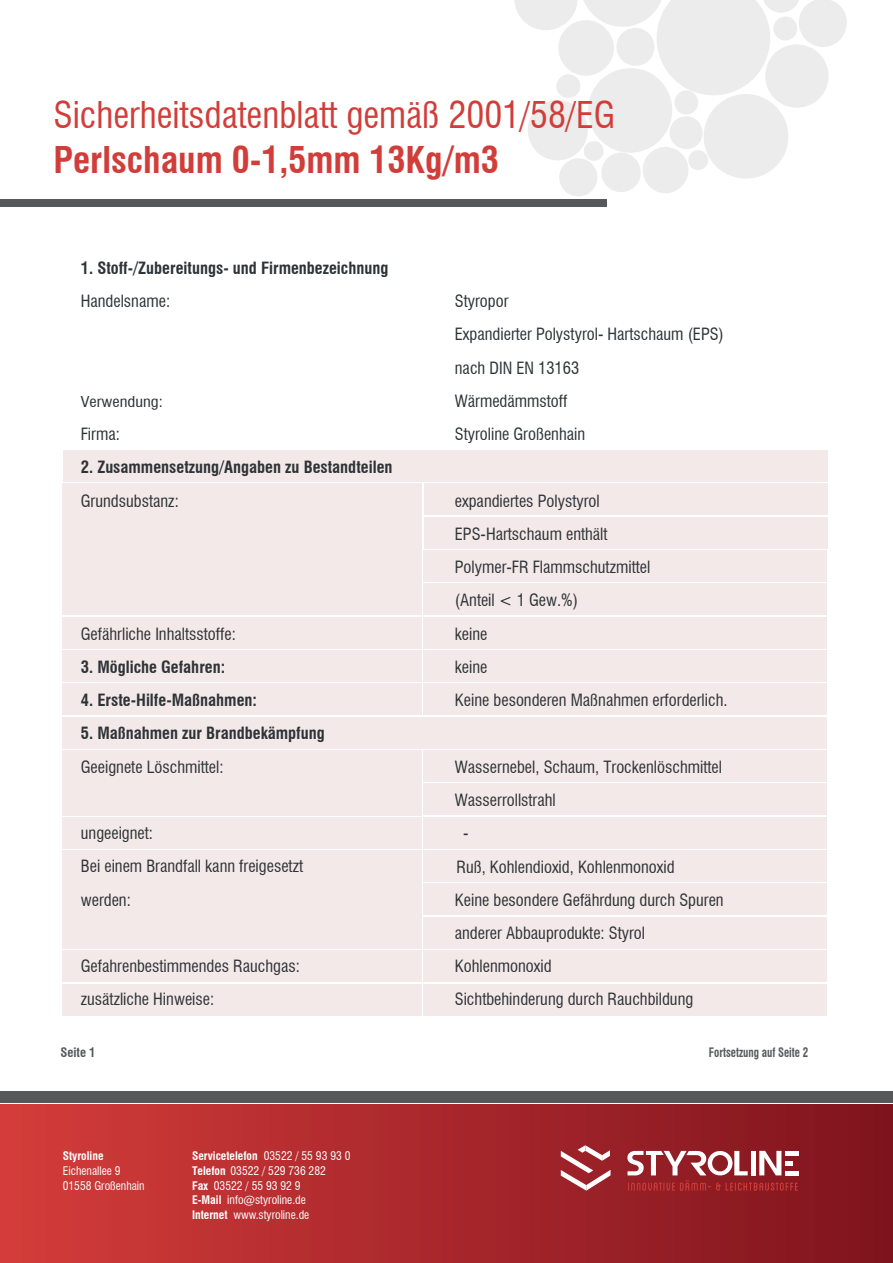
<style>
.page{position:relative;width:893px;height:1263px;background:#fff}
.page>*{position:absolute;margin:0;border:0;box-sizing:border-box;transform-origin:0 0}
.t1{font:condensed 36px "Swiss 721 BT";color:#d13e3a}
.t2{font:700 condensed 36px "Swiss 721 BT";color:#d13e3a}
.t3{font:condensed 16.5px/33.3px "Swiss 721 BT";color:#2e3337}
.t4{font:700 condensed 16.5px "Swiss 721 BT";color:#2e3337}
.t5{font:condensed 14.7px "Swiss 721 BT";color:#2e3337;scale:1.13 1}
.t6{font:700 condensed 12.75px "Swiss 721 BT";color:#56595a;scale:.86 1}
.t7{font:700 condensed 12.75px "Swiss 721 BT";color:#56595a}
.t8{font:condensed 11.55px/14.7px "Swiss 721 BT";color:#fff}
.t9{font:700 condensed 11.55px "Swiss 721 BT";color:#fff}
.s1{font-weight:700}
</style>
<div class="page">
<div style="left:63px;top:483px;width:359px;height:132px;background:#f4e9e9"></div>
<div style="left:62px;top:617px;width:360px;height:31px;background:#f4e9e9"></div>
<div style="left:423px;top:617px;width:404px;height:31px;background:#f4e9e9"></div>
<svg style="left:514px;top:0;width:333px;height:196px"></svg>
<div style="left:0;top:200px;width:606px;height:7px;background:#56595a"></div>
<div style="left:62px;top:650px;width:360px;height:32px;background:#f4e9e9"></div>
<div style="left:423px;top:650px;width:404px;height:32px;background:#f4e9e9"></div>
<div style="left:62px;top:683px;width:360px;height:32px;background:#f4e9e9"></div>
<div style="left:423px;top:683px;width:404px;height:32px;background:#f4e9e9"></div>
<div style="left:62px;top:717px;width:765px;height:31px;background:#f4e9e9"></div>
<div style="left:62px;top:750px;width:360px;height:65px;background:#f4e9e9"></div>
<div style="left:423px;top:750px;width:404px;height:32px;background:#f4e9e9"></div>
<div style="left:423px;top:783px;width:404px;height:32px;background:#f4e9e9"></div>
<div style="left:62px;top:817px;width:360px;height:31px;background:#f4e9e9"></div>
<div style="left:423px;top:817px;width:404px;height:31px;background:#f4e9e9"></div>
<div style="left:62px;top:850px;width:360px;height:98px;background:#f4e9e9"></div>
<div style="left:423px;top:850px;width:404px;height:32px;background:#f4e9e9"></div>
<div style="left:423px;top:883px;width:404px;height:32px;background:#f4e9e9"></div>
<div style="left:423px;top:917px;width:404px;height:31px;background:#f4e9e9"></div>
<div style="left:62px;top:950px;width:360px;height:32px;background:#f4e9e9"></div>
<div style="left:423px;top:950px;width:404px;height:32px;background:#f4e9e9"></div>
<div style="left:62px;top:984px;width:360px;height:31px;background:#f4e9e9"></div>
<div style="left:423px;top:984px;width:404px;height:31px;background:#f4e9e9"></div>
<div style="left:423px;top:583px;width:404px;height:32px;background:#f4e9e9"></div>
<div style="left:423px;top:550px;width:404px;height:32px;background:#f4e9e9"></div>
<div style="left:424px;top:517px;width:403px;height:32px;background:#f4e9e9"></div>
<div style="left:424px;top:483px;width:403px;height:32px;background:#f4e9e9"></div>
<div style="left:63px;top:450px;width:764px;height:32px;background:#f4e9e9"></div>
<div style="left:0;top:1104px;width:893px;height:159px;background:linear-gradient(to right,#d33c3a,#7e131d)"></div>
<div style="left:0;top:1091px;width:893px;height:12px;background:#56595a"></div>
<svg style="left:561px;top:1145px;width:49px;height:45px"></svg>
<svg style="left:627px;top:1151px;width:171px;height:40px"></svg>
<h1 class="t1" style="left:53px;top:93px;width:563px">Sicherheitsdatenblatt gemäß 2001/58/EG</h1>
<h1 class="t2" style="left:53px;top:138px;width:447px">Perlschaum 0-1,5mm 13Kg/m3</h1>
<p class="t4" style="left:81px;top:258px;width:309px">1. Stoff-/Zubereitungs- und Firmenbezeichnung</p>
<p class="t3" style="left:81px;top:285px;width:91px">Handelsname:</p>
<p class="t3" style="left:455px;top:285px;width:270px">Styropor<br>Expandierter Polystyrol- Hartschaum (EPS) nach DIN EN 13163</p>
<p class="t5" style="left:81px;top:393px;width:74px">Verwendung:</p>
<p class="t3" style="left:455px;top:384px;width:114px">Wärmedämmstoff</p>
<p class="t3" style="left:81px;top:417px;width:41px">Firma:</p>
<p class="t3" style="left:455px;top:417px;width:132px">Styroline Großenhain</p>
<p class="t4" style="left:81px;top:458px;width:313px">2. Zusammensetzung/Angaben zu Bestandteilen</p>
<p class="t3" style="left:81px;top:484px;width:99px">Grundsubstanz:</p>
<p class="t3" style="left:455px;top:484px;width:197px">expandiertes Polystyrol<br>EPS-Hartschaum enthält<br>Polymer-FR Flammschutzmittel (Anteil &lt; 1 Gew.%)</p>
<p class="t3" style="left:81px;top:617px;width:156px">Gefährliche Inhaltsstoffe:</p>
<p class="t3" style="left:455px;top:617px;width:34px">keine</p>
<p class="t4" style="left:81px;top:657px;width:146px">3. Mögliche Gefahren:</p>
<p class="t3" style="left:455px;top:650px;width:34px">keine</p>
<p class="t4" style="left:81px;top:690px;width:178px">4. Erste-Hilfe-Maßnahmen:</p>
<p class="t3" style="left:455px;top:683px;width:274px">Keine besonderen Maßnahmen erforderlich.</p>
<p class="t4" style="left:81px;top:723px;width:245px">5. Maßnahmen zur Brandbekämpfung</p>
<p class="t3" style="left:81px;top:750px;width:144px">Geeignete Löschmittel:</p>
<p class="t3" style="left:455px;top:750px;width:269px">Wassernebel, Schaum, Trockenlöschmittel<br>Wasserrollstrahl</p>
<p class="t3" style="left:81px;top:816px;width:74px">ungeeignet:</p>
<p class="t3" style="left:463px;top:816px;width:7px">-</p>
<p class="t3" style="left:81px;top:850px;width:224px">Bei einem Brandfall kann freigesetzt werden:</p>
<p class="t3" style="left:456px;top:850px;width:220px">Ruß, Kohlendioxid, Kohlenmonoxid</p>
<p class="t3" style="left:455px;top:883px;width:270px">Keine besondere Gefährdung durch Spuren</p>
<p class="t3" style="left:455px;top:916px;width:192px">anderer Abbauprodukte: Styrol</p>
<p class="t3" style="left:81px;top:949px;width:221px">Gefahrenbestimmendes Rauchgas:</p>
<p class="t3" style="left:455px;top:949px;width:98px">Kohlenmonoxid</p>
<p class="t3" style="left:81px;top:983px;width:135px">zusätzliche Hinweise:</p>
<p class="t3" style="left:455px;top:983px;width:240px">Sichtbehinderung durch Rauchbildung</p>
<p class="t7" style="left:60px;top:1045px;width:37px">Seite 1</p>
<p class="t6" style="left:709px;top:1045px;width:117px">Fortsetzung auf Seite 2</p>
<p class="t9" style="left:63px;top:1149px;width:42px">Styroline</p>
<p class="t8" style="left:63px;top:1163px;width:83px">Eichenallee 9<br>01558 Großenhain</p>
<p class="t8" style="left:192px;top:1148px;width:160px"><span class="s1">Servicetelefon</span> 03522 / 55 93 93 0<br><span class="s1">Telefon</span> 03522 / 529 736 282<br><span class="s1">Fax</span> 03522 / 55 93 92 9<br><span class="s1">E-Mail</span> info@styroline.de<br><span class="s1">Internet</span> www.styroline.de</p>
</div>
